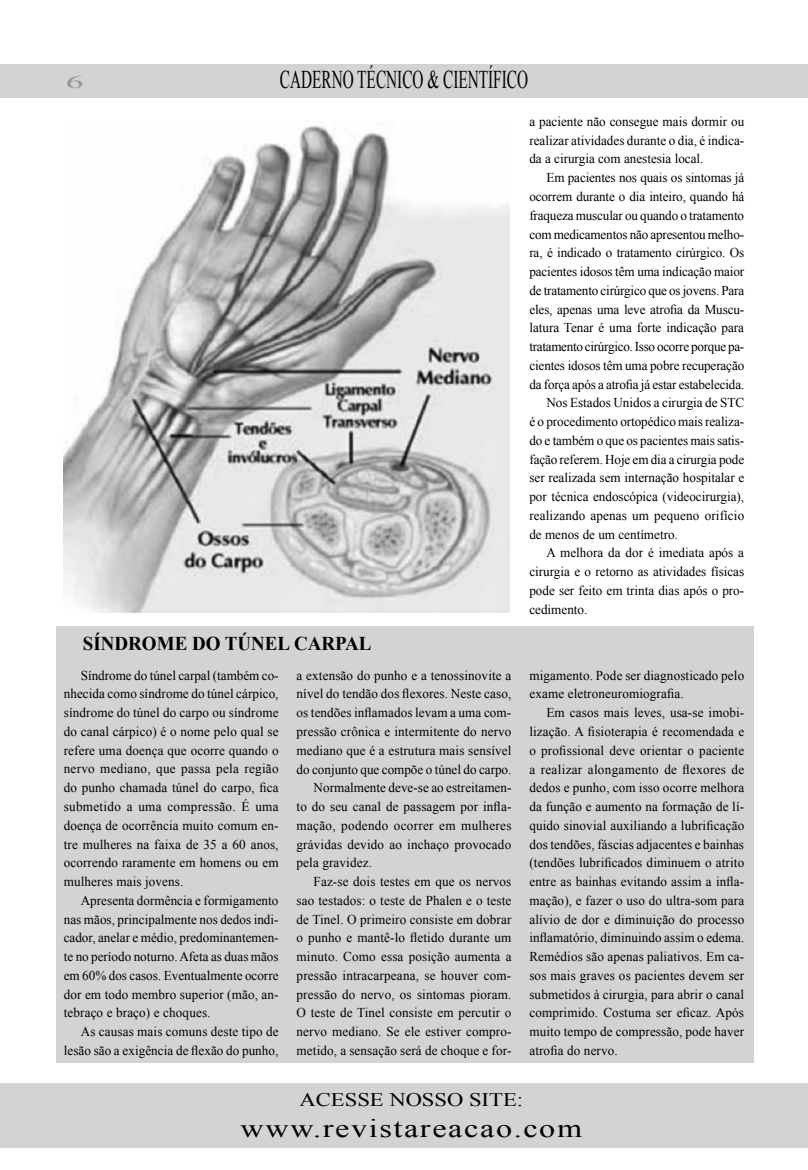
<style>
.page{position:relative;width:808px;height:1170px;background:#fff}
.page>*{position:absolute;margin:0;border:0;box-sizing:border-box;transform-origin:0 0}
.t1{font:25.8px "Times New Roman";letter-spacing:.05em;color:#000;scale:1.25 1}
.t2{font:25.5px "Times New Roman";color:#000;scale:.6 1}
.t3{font:700 19.5px "Times New Roman";color:#000}
.t4{font:19.2px "Times New Roman";color:#000;scale:1.18 1}
.t5{font:18px "Times New Roman";color:#939598;scale:2 1}
.t6{font:13.5px/18.8px "Times New Roman";color:#000;text-align:justify}
.t7{font:13.5px "Times New Roman";letter-spacing:-.02em;color:#000}
.t8{font:13.5px "Times New Roman";letter-spacing:.025em;color:#000}
</style>
<div class="page">
<div style="left:0;top:64px;width:808px;height:33px;background:#d1d3d4"></div>
<div style="left:0;top:1082px;width:808px;height:65px;background:#d1d3d4"></div>
<img style="left:64px;top:125px;width:446px;height:488px">
<div style="left:56px;top:626px;width:697px;height:437px;background:#d1d3d4"></div>
<h3 class="t5" style="left:66px;top:70px;width:10px">6</h3>
<h2 class="t2" style="left:280px;top:62px;width:415px">CADERNO TÉCNICO &amp; CIENTÍFICO</h2>
<h3 class="t3" style="left:83px;top:630px;width:290px">SÍNDROME DO TÚNEL CARPAL</h3>
<p class="t6" style="left:64px;top:665px;width:216px;text-indent:17px">Síndrome do túnel carpal (também co&shy;nhecida como síndrome do túnel cárpico, síndrome do túnel do carpo ou síndrome do canal cárpico) é o nome pelo qual se refere uma doença que ocorre quando o nervo mediano, que passa pela região do punho chamada túnel do carpo, fica submetido a uma compressão. É uma doença de ocorrência muito comum en&shy;tre mulheres na faixa de 35 a 60 anos, ocorrendo raramente em homens ou em mulheres mais jovens.</p>
<p class="t6" style="left:64px;top:890px;width:216px;text-indent:17px">Apresenta dormência e formigamento nas mãos, principalmente nos dedos indi&shy;cador, anelar e médio, predominantemen&shy;te no período noturno. Afeta as duas mãos em 60% dos casos. Eventualmente ocorre dor em todo membro superior (mão, an&shy;tebraço e braço) e choques.</p>
<p class="t6" style="left:64px;top:1021px;width:216px;text-align:right">As causas mais comuns deste tipo de lesão são a exigência de flexão do punho,</p>
<p class="t6" style="left:297px;top:665px;width:216px">a extensão do punho e a tenossinovite a</p>
<p class="t6" style="left:297px;top:684px;width:216px">nível do tendão dos flexores. Neste caso,</p>
<p class="t6" style="left:297px;top:703px;width:216px">os tendões inflamados levam a uma com-</p>
<p class="t6" style="left:297px;top:721px;width:216px">pressão crônica e intermitente do nervo</p>
<p class="t6" style="left:297px;top:740px;width:216px">mediano que é a estrutura mais sensível</p>
<p class="t6" style="left:297px;top:759px;width:216px">do conjunto que compõe o túnel do carpo.</p>
<p class="t6" style="left:314px;top:778px;width:199px">Normalmente deve-se ao estreitamen-</p>
<p class="t6" style="left:297px;top:796px;width:216px">to do seu canal de passagem por infla-</p>
<p class="t8" style="left:297px;top:816px;width:216px">mação, podendo ocorrer em mulheres</p>
<p class="t6" style="left:297px;top:834px;width:216px">grávidas devido ao inchaço provocado</p>
<p class="t6" style="left:297px;top:853px;width:77px">pela gravidez.</p>
<p class="t6" style="left:314px;top:871px;width:199px">Faz-se dois testes em que os nervos</p>
<p class="t6" style="left:297px;top:890px;width:216px">sao testados: o teste de Phalen e o teste</p>
<p class="t6" style="left:297px;top:909px;width:216px">de Tinel. O primeiro consiste em dobrar</p>
<p class="t6" style="left:297px;top:928px;width:216px">o punho e mantê-lo fletido durante um</p>
<p class="t6" style="left:297px;top:946px;width:216px">minuto. Como essa posição aumenta a</p>
<p class="t6" style="left:297px;top:965px;width:216px">pressão intracarpeana, se houver com-</p>
<p class="t6" style="left:297px;top:984px;width:216px">pressão do nervo, os sintomas pioram.</p>
<p class="t6" style="left:297px;top:1003px;width:216px">O teste de Tinel consiste em percutir o</p>
<p class="t6" style="left:297px;top:1021px;width:216px">nervo mediano. Se ele estiver compro-</p>
<p class="t6" style="left:297px;top:1040px;width:216px">metido, a sensação será de choque e for-</p>
<p class="t6" style="left:529px;top:112px;width:216px">a paciente não consegue mais dormir ou realizar atividades durante o dia, é indica&shy;da a cirurgia com anestesia local.</p>
<p class="t6" style="left:546px;top:168px;width:199px">Em pacientes nos quais os sintomas já</p>
<p class="t6" style="left:529px;top:187px;width:216px">ocorrem durante o dia inteiro, quando há</p>
<p class="t6" style="left:529px;top:206px;width:216px">fraqueza muscular ou quando o tratamento</p>
<p class="t6" style="left:529px;top:224px;width:216px">com medicamentos não apresentou melho-</p>
<p class="t6" style="left:529px;top:243px;width:216px">ra, é indicado o tratamento cirúrgico. Os</p>
<p class="t6" style="left:529px;top:262px;width:216px">pacientes idosos têm uma indicação maior</p>
<p class="t6" style="left:529px;top:281px;width:216px">de tratamento cirúrgico que os jovens. Para</p>
<p class="t6" style="left:529px;top:299px;width:216px">eles, apenas uma leve atrofia da Muscu-</p>
<p class="t6" style="left:529px;top:318px;width:216px">latura Tenar é uma forte indicação para</p>
<p class="t7" style="left:529px;top:337px;width:216px">tratamento cirúrgico. Isso ocorre porque pa-</p>
<p class="t6" style="left:529px;top:356px;width:216px">cientes idosos têm uma pobre recuperação</p>
<p class="t6" style="left:529px;top:374px;width:216px">da força após a atrofia já estar estabelecida.</p>
<p class="t6" style="left:546px;top:393px;width:199px">Nos Estados Unidos a cirurgia de STC</p>
<p class="t6" style="left:529px;top:412px;width:216px">é o procedimento ortopédico mais realiza-</p>
<p class="t6" style="left:529px;top:431px;width:216px">do e também o que os pacientes mais satis-</p>
<p class="t6" style="left:529px;top:449px;width:216px">fação referem. Hoje em dia a cirurgia pode</p>
<p class="t6" style="left:529px;top:468px;width:216px">ser realizada sem internação hospitalar e</p>
<p class="t6" style="left:529px;top:487px;width:216px">por técnica endoscópica (videocirurgia),</p>
<p class="t6" style="left:529px;top:506px;width:216px">realizando apenas um pequeno orifício</p>
<p class="t6" style="left:529px;top:524px;width:150px">de menos de um centímetro.</p>
<p class="t6" style="left:546px;top:543px;width:199px">A melhora da dor é imediata após a</p>
<p class="t6" style="left:529px;top:562px;width:216px">cirurgia e o retorno as atividades físicas</p>
<p class="t6" style="left:529px;top:581px;width:216px">pode ser feito em trinta dias após o pro-</p>
<p class="t6" style="left:529px;top:599px;width:60px">cedimento.</p>
<p class="t6" style="left:529px;top:665px;width:216px">migamento. Pode ser diagnosticado pelo exame eletroneuromiografia.</p>
<p class="t6" style="left:529px;top:703px;width:216px;text-indent:17px">Em casos mais leves, usa-se imobi&shy;lização. A fisioterapia é recomendada e o profissional deve orientar o paciente a realizar alongamento de flexores de dedos e punho, com isso ocorre melhora da função e aumento na formação de lí&shy;quido sinovial auxiliando a lubrificação dos tendões, fáscias adjacentes e bainhas (tendões lubrificados diminuem o atrito entre as bainhas evitando assim a infla&shy;mação), e fazer o uso do ultra-som para alívio de dor e diminuição do processo inflamatório, diminuindo assim o edema.<br>Remédios são apenas paliativos. Em ca&shy;sos mais graves os pacientes devem ser submetidos à cirurgia, para abrir o canal comprimido. Costuma ser eficaz. Após muito tempo de compressão, pode haver atrofia do nervo.</p>
<h3 class="t4" style="left:300px;top:1086px;width:191px">ACESSE NOSSO SITE:</h3>
<h1 class="t1" style="left:241px;top:1110px;width:275px">www.revistareacao.com</h1>
</div>
